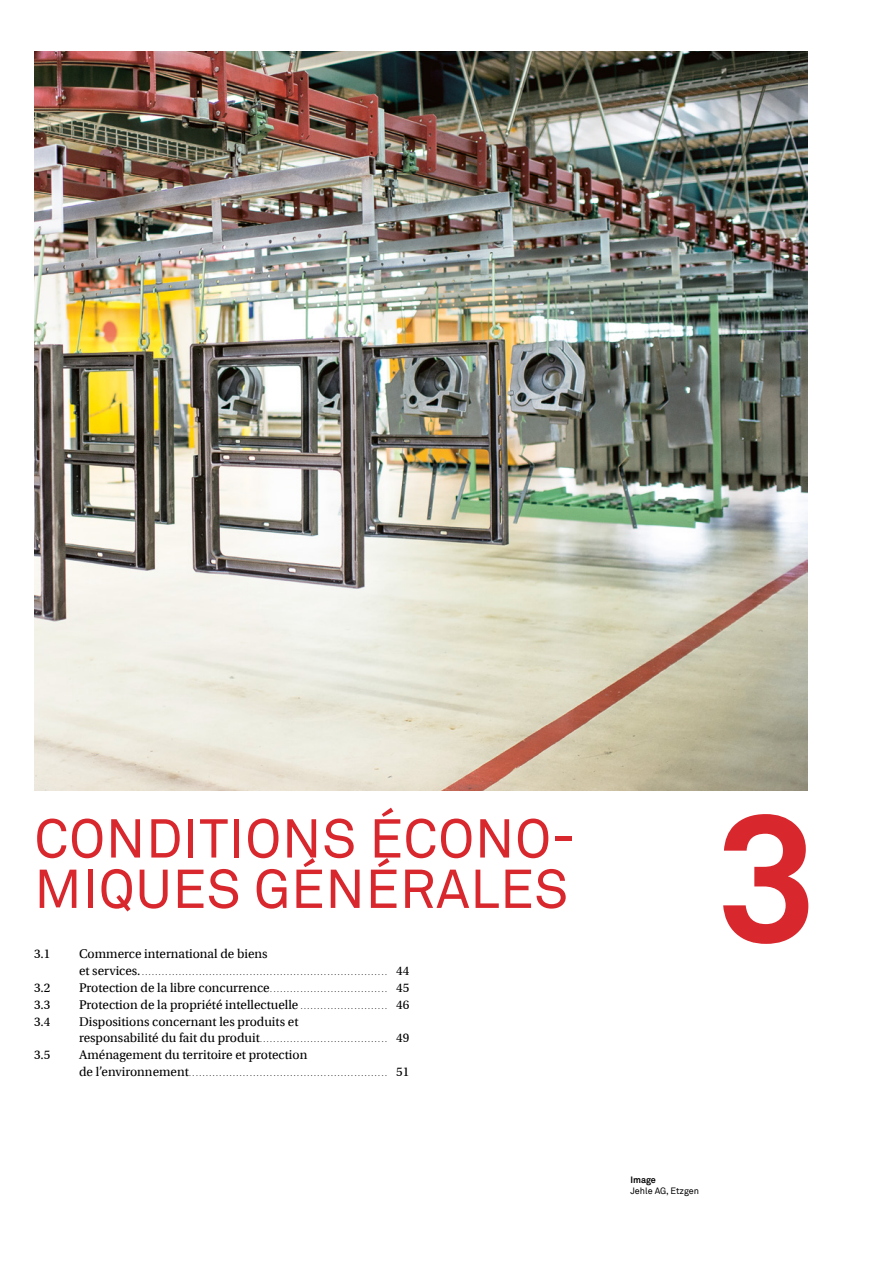
<style>
.page{position:relative;width:893px;height:1263px;background:#fff}
.page>*{position:absolute;margin:0;border:0;box-sizing:border-box;transform-origin:0 0}
.t1{font:180px "Akkurat S GE Bold";color:#d9272e}
.t2{font:54px/50.4px "Akkurat S GE Regular";letter-spacing:.01em;color:#d9272e}
.t3{font:13.2px "Utopia S GE Regular";color:#000}
.t4{font:9px "Akkurat S GE Regular";color:#000}
.t5{font:9px "Akkurat S GE Bold";color:#000}
.t6{font:7.5px "Utopia S GE Regular";color:#000}
.s1{font-size:13.2px}
.s2{font-size:7.5px}
</style>
<div class="page">
<img style="left:34px;top:51px;width:774px;height:739px">
<h2 class="t2" style="left:34px;top:811px;width:542px">CONDITIONS ÉCONO-<br>MIQUES GÉNÉRALES</h2>
<h3 class="t3" style="left:34px;top:945px;width:18px">3.1</h3>
<h3 class="t3" style="left:79px;top:945px;width:190px">Commerce international de biens</h3>
<p class="t6" style="left:79px;top:967px;width:332px"><span class="s1">et services.</span>......................................................................... <span class="s1">44</span></p>
<h3 class="t3" style="left:34px;top:978px;width:18px">3.2</h3>
<p class="t6" style="left:79px;top:984px;width:332px"><span class="s1">Protection de la libre concurrence</span>................................... <span class="s1">45</span></p>
<h3 class="t3" style="left:34px;top:995px;width:18px">3.3</h3>
<h3 class="t3" style="left:79px;top:995px;width:332px">Protection de la propriété intellectuelle <span class="s2">. . . . . . . . . . . . . . . . . . . . . . . . . .</span> 46</h3>
<h3 class="t3" style="left:34px;top:1012px;width:18px">3.4</h3>
<h3 class="t3" style="left:79px;top:1012px;width:221px">Dispositions concernant les produits et</h3>
<p class="t6" style="left:79px;top:1034px;width:332px"><span class="s1">responsabilité du fait du produit</span>...................................... <span class="s1">49</span></p>
<h3 class="t3" style="left:34px;top:1045px;width:18px">3.5</h3>
<h3 class="t3" style="left:79px;top:1045px;width:230px">Aménagement du territoire et protection</h3>
<p class="t6" style="left:79px;top:1068px;width:332px"><span class="s1">de l’environnement</span>........................................................... <span class="s1">51</span></p>
<h1 class="t1" style="left:715px;top:747px;width:104px">3</h1>
<p class="t5" style="left:630px;top:1173px;width:27px">Image</p>
<p class="t4" style="left:630px;top:1184px;width:70px">Jehle AG, Etzgen</p>
</div>
